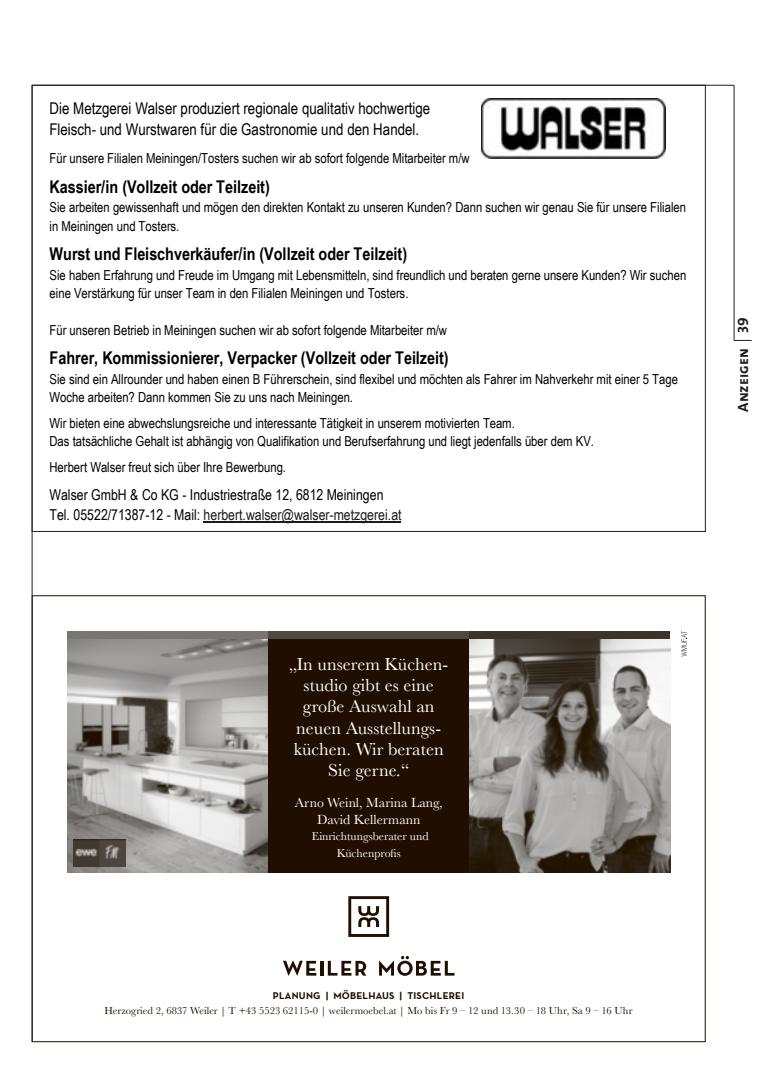
<style>
.page{position:relative;width:780px;height:1081px;background:#fff}
.page>*{position:absolute;margin:0;border:0;box-sizing:border-box;transform-origin:0 0}
.t1{font:18.12px/21.2px "Baskerville";letter-spacing:.005em;color:#fff;text-align:center}
.t2{font:700 17.5px "Arial Narrow";letter-spacing:-.005em;color:#000}
.t3{font:16.25px/21.5px "Arial Narrow";color:#000}
.t4{font:15px/19.8px "Arial Narrow";color:#000}
.t5{font:15px "The Mix Bold Caps";color:#231f20}
.t6{font:13.75px/18.1px "Arial Narrow";color:#000}
.t7{font:13.75px/16.9px "Baskerville";color:#fff;text-align:center}
.t8{font:11.88px/16.2px "Baskerville";color:#fff;text-align:center}
.t9{font:10.62px "Baskerville";color:#200e00}
.t10{font:700 10px "Neutraface Text";letter-spacing:.02em;color:#200e00}
.s1{color:#1b1b1b}
</style>
<div class="page">
<img style="left:481px;top:99px;width:184px;height:59px">
<hr style="left:203px;top:521px;width:198px;height:1px;background:#1b1b1b">
<svg style="left:681px;top:631px;width:6px;height:25px"></svg>
<div style="left:268px;top:631px;width:201px;height:9px;background:#4f4942"></div>
<div style="left:469px;top:631px;width:201px;height:9px;background:#3c342b"></div>
<div style="left:67px;top:631px;width:201px;height:9px;background:#797572"></div>
<svg style="left:283px;top:960px;width:33px;height:15px"></svg>
<hr style="left:320px;top:961px;width:3px;height:14px;background:#200e00">
<svg style="left:328px;top:961px;width:38px;height:14px"></svg>
<svg style="left:379px;top:956px;width:75px;height:20px"></svg>
<svg style="left:348px;top:896px;width:41px;height:41px"></svg>
<img style="left:469px;top:640px;width:201px;height:233px">
<img style="left:67px;top:640px;width:201px;height:233px">
<div style="left:268px;top:640px;width:201px;height:233px;background:#200e00"></div>
<img style="left:74px;top:839px;width:51px;height:27px">
<svg style="left:733px;top:340px;width:18px;height:1px"></svg>
<hr style="left:32px;top:85px;width:701px;height:1px;background:#231f20">
<hr style="left:733px;top:85px;width:1px;height:255px;background:#231f20">
<hr style="left:32px;top:85px;width:1px;height:957px;background:#231f20">
<p class="t3" style="left:50px;top:97px;width:382px">Die Metzgerei Walser produziert regionale qualitativ hochwertige<br>Fleisch- und Wurstwaren für die Gastronomie und den Handel.</p>
<p class="t6" style="left:50px;top:148px;width:421px">Für unsere Filialen Meiningen/Tosters suchen wir ab sofort folgende Mitarbeiter m/w</p>
<p class="t2" style="left:50px;top:173px;width:222px">Kassier/in (Vollzeit oder Teilzeit)</p>
<p class="t6" style="left:50px;top:198px;width:638px">Sie arbeiten gewissenhaft und mögen den direkten Kontakt zu unseren Kunden? Dann suchen wir genau Sie für unsere Filialen in Meiningen und Tosters.</p>
<p class="t2" style="left:50px;top:241px;width:359px">Wurst und Fleischverkäufer/in (Vollzeit oder Teilzeit)</p>
<p class="t6" style="left:50px;top:265px;width:638px">Sie haben Erfahrung und Freude im Umgang mit Lebensmitteln, sind freundlich und beraten gerne unsere Kunden? Wir suchen eine Verstärkung für unser Team in den Filialen Meiningen und Tosters.</p>
<p class="t6" style="left:50px;top:320px;width:399px">Für unseren Betrieb in Meiningen suchen wir ab sofort folgende Mitarbeiter m/w</p>
<p class="t2" style="left:50px;top:345px;width:401px">Fahrer, Kommissionierer, Verpacker (Vollzeit oder Teilzeit)</p>
<p class="t6" style="left:50px;top:370px;width:630px">Sie sind ein Allrounder und haben einen B Führerschein, sind flexibel und möchten als Fahrer im Nahverkehr mit einer 5 Tage<br>Woche arbeiten? Dann kommen Sie zu uns nach Meiningen.</p>
<p class="t6" style="left:50px;top:413px;width:546px">Wir bieten eine abwechslungsreiche und interessante Tätigkeit in unserem motivierten Team.<br>Das tatsächliche Gehalt ist abhängig von Qualifikation und Berufserfahrung und liegt jedenfalls über dem KV.</p>
<p class="t6" style="left:50px;top:458px;width:238px">Herbert Walser freut sich über Ihre Bewerbung.</p>
<p class="t4" style="left:50px;top:484px;width:353px">Walser GmbH &amp; Co KG - Industriestraße 12, 6812 Meiningen<br>Tel. 05522/71387-12 - Mail: <span class="s1">herbert.walser@walser-metzgerei.at</span></p>
<p class="t5" style="left:730px;top:412px;width:96px;rotate:-90deg">Anzeigen 39</p>
<h1 class="t1" style="left:289px;top:653px;width:159px">„In unserem Küchen&shy;studio gibt es eine große Auswahl an neuen Ausstellungs&shy;küchen. Wir beraten<br>Sie gerne.“</h1>
<p class="t7" style="left:295px;top:794px;width:149px">Arno Weinl, Marina Lang,<br>David Kellermann</p>
<p class="t8" style="left:312px;top:828px;width:118px">Einrichtungsberater und<br>Küchenprofis</p>
<p class="t10" style="left:273px;top:989px;width:193px">PLANUNG | MÖBELHAUS | TISCHLEREI</p>
<p class="t9" style="left:104px;top:1003px;width:530px">Herzogried 2, 6837 Weiler | T +43 5523 62115-0 | weilermoebel.at | Mo bis Fr 9 – 12 und 13.30 – 18 Uhr, Sa 9 – 16 Uhr</p>
</div>
